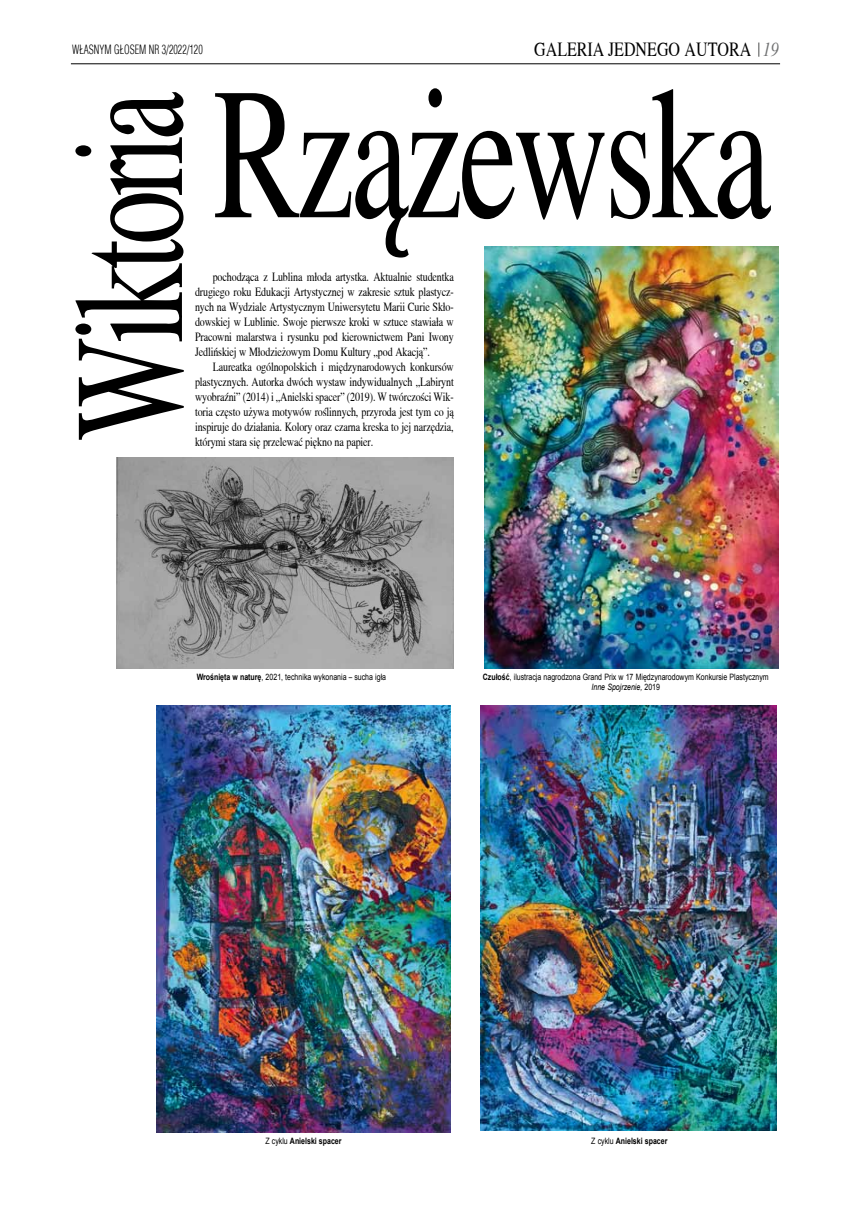
<style>
.page{position:relative;width:851px;height:1205px;background:#fff}
.page>*{position:absolute;margin:0;border:0;box-sizing:border-box;transform-origin:0 0}
.t1{font:187.38px "Toronto";letter-spacing:-.03em;color:#000;scale:.7 1}
.t2{font:155.62px "Toronto";letter-spacing:-.05em;color:#000;scale:.7 1}
.t3{font:20px "Toronto";color:#000;scale:.8 1}
.t4{font:12.5px/15px "Toronto";letter-spacing:-.01em;color:#000;text-align:justify;scale:.8 1}
.t5{font:300 12.5px "Switzerland Cond";color:#000;scale:.8 1}
.t6{font:8.75px/10.5px "Arial";color:#000;text-align:center;scale:.8 1}
.t7{font:700 8.75px "Arial";color:#000;scale:.8 1}
.s1{font-style:italic;color:#707172}
.s2{font-weight:700}
.s3{font-family:"Fujiyama"}
.s4{font-style:italic}
.s5{font-weight:400}
</style>
<div class="page">
<svg style="left:758px;top:43px;width:1px;height:14px"></svg>
<hr style="left:71px;top:64px;width:709px;height:1px;background:#000">
<img style="left:484px;top:246px;width:294px;height:422px">
<img style="left:156px;top:706px;width:294px;height:426px">
<img style="left:481px;top:706px;width:295px;height:424px">
<img style="left:116px;top:458px;width:337px;height:210px">
<p class="t5" style="left:72px;top:42px;width:165px">W£ASNYM G£OSEM NR 3/2022/120</p>
<h3 class="t3" style="left:534px;top:38px;width:307px">GALERIA JEDNEGO AUTORA <span class="s1">19</span></h3>
<h2 class="t2" style="left:42px;top:440px;width:499px;rotate:-90deg">Wiktoria</h2>
<h1 class="t1" style="left:213px;top:49px;width:799px">Rzążewska</h1>
<p class="t4" style="left:195px;top:269px;width:325px;text-indent:18px">pochodząca z Lublina młoda artystka. Aktualnie studentka drugiego roku Edukacji Artystycznej w zakresie sztuk plastycz&shy;nych na Wydziale Artystycznym Uniwersytetu Marii Curie Skło&shy;dowskiej w Lublinie. Swoje pierwsze kroki w sztuce stawiała w Pracowni malarstwa i rysunku pod kierownictwem Pani Iwony Jedlińskiej w Młodzieżowym Domu Kultury „pod Akacją”.</p>
<p class="t4" style="left:195px;top:359px;width:325px;text-indent:18px">Laureatka ogólnopolskich i międzynarodowych konkursów plastycznych. Autorka dwóch wystaw indywidualnych „Labirynt wyobraźni” (2014) i „Anielski spacer” (2019). W twórczości Wik&shy;toria często używa motywów roślinnych, przyroda jest tym co ją inspiruje do działania. Kolory oraz czarna kreska to jej narzędzia, którymi stara się przelewać piękno na papier.</p>
<p class="t6" style="left:197px;top:672px;width:238px"><span class="s2">Wrośnięta w naturę</span>, 2021, technika wykonania <span class="s3">–</span> sucha igła</p>
<p class="t6" style="left:483px;top:671px;width:359px"><span class="s2">Czułość</span>, ilustracja nagrodzona Grand Prix w 17 Międzynarodowym Konkursie Plastycznym<br><span class="s4">Inne Spojrzenie,</span> 2019</p>
<p class="t7" style="left:265px;top:1135px;width:97px"><span class="s5">Z cyklu</span> Anielski spacer</p>
<p class="t7" style="left:591px;top:1135px;width:97px"><span class="s5">Z cyklu</span> Anielski spacer</p>
</div>
